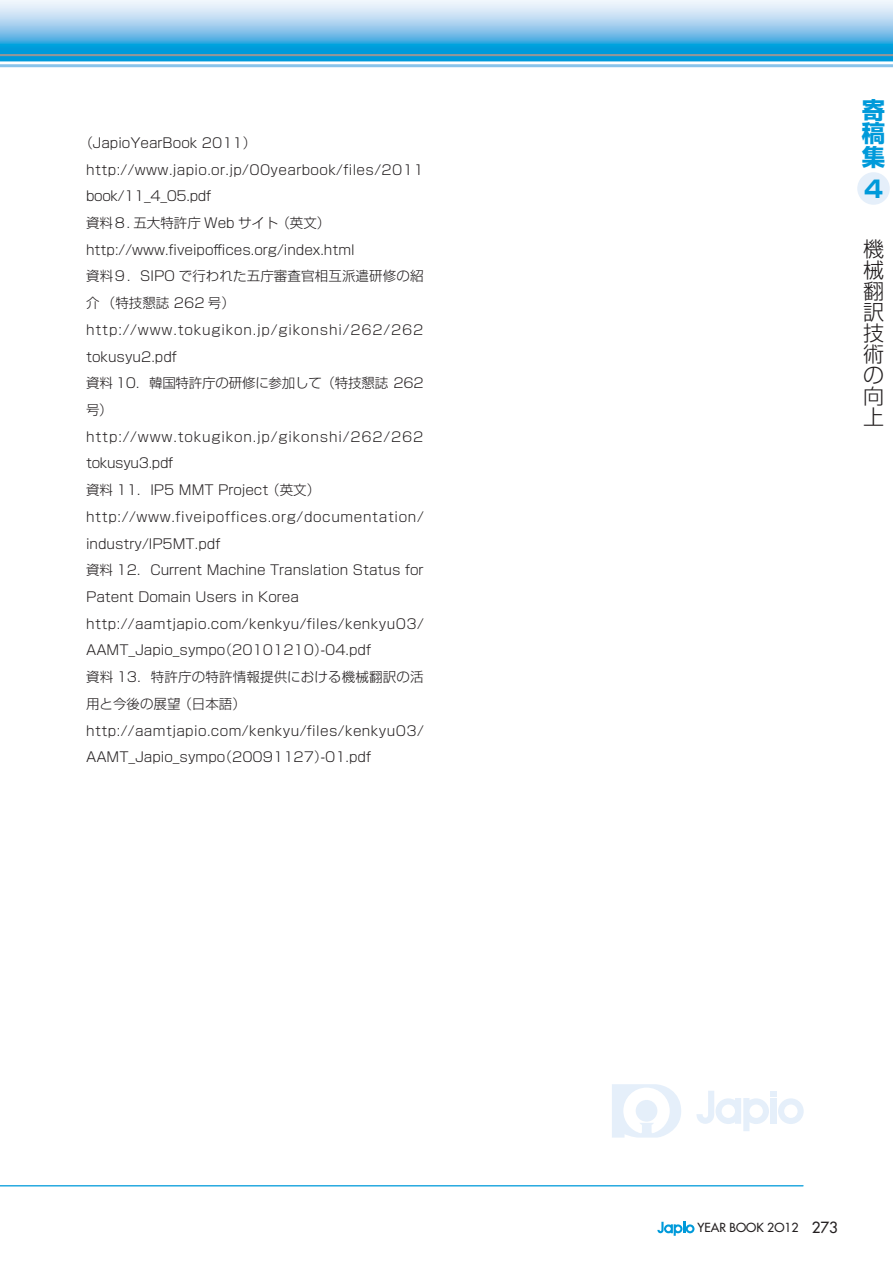
<style>
.page{position:relative;width:893px;height:1263px;background:#fff}
.page>*{position:absolute;margin:0;border:0;box-sizing:border-box;transform-origin:0 0}
.t1{font:700 23.4px/23.4px "Shin Go Pro";color:#009ada;text-align:justify}
.t2{font:300 21px/21px "Shin Go Pro";color:#231f20;text-align:justify}
.t3{font:300 13.5px/26.7px "Shin Go Pro";color:#231f20}
.t4{font:500 12.15px "Futura Std";color:#231f20}
.s1{font-size:15px}
</style>
<div class="page">
<hr style="left:0;top:49px;width:893px;height:4px;background:#009ada">
<svg style="left:0;top:0;width:893px;height:49px"></svg>
<svg style="left:0;top:53px;width:893px;height:15px"></svg>
<hr style="left:0;top:1185px;width:803px;height:1px;background:#009ada">
<div style="left:857px;top:172px;width:33px;height:33px;background:#e5effa;border-radius:50%"></div>
<svg style="left:657px;top:1222px;width:37px;height:14px"></svg>
<svg style="left:696px;top:1091px;width:108px;height:40px"></svg>
<svg style="left:612px;top:1084px;width:69px;height:53px"></svg>
<p class="t3" style="left:86px;top:128px;width:339px;text-indent:-7px">（JapioYearBook 2011）http://www.japio.or.jp/00yearbook/files/2011 book/11_4_05.pdf<br>資料８．五大特許庁 Web サイト （英文）http://www.fiveipoffices.org/index.html<br>資料９．SIPO で行われた五庁審査官相互派遣研修の紹介 （特技懇誌 262 号）http://www.tokugikon.jp/gikonshi/262/262 tokusyu2.pdf<br>資料 10．韓国特許庁の研修に参加して（特技懇誌 262号）http://www.tokugikon.jp/gikonshi/262/262 tokusyu3.pdf<br>資料 11．IP5 MMT Project （英文）http://www.fiveipoffices.org/documentation/ industry/IP5MT.pdf<br>資料 12．Current Machine Translation Status for<br>Patent Domain Users in Korea http://aamtjapio.com/kenkyu/files/kenkyu03/<br>AAMT_Japio_sympo（20101210）-04.pdf<br>資料 13．特許庁の特許情報提供における機械翻訳の活用と今後の展望 （日本語）http://aamtjapio.com/kenkyu/files/kenkyu03/<br>AAMT_Japio_sympo（20091127）-01.pdf</p>
<h1 class="t1" style="left:862px;top:96px;width:25px">寄稿集</h1>
<h1 class="t1" style="left:864px;top:174px;width:21px">4</h1>
<h2 class="t2" style="left:863px;top:236px;width:22px">機械翻訳技術の向上</h2>
<p class="t4" style="left:697px;top:1220px;width:142px">YEAR BOOK 2O12 <span class="s1">273</span></p>
</div>
